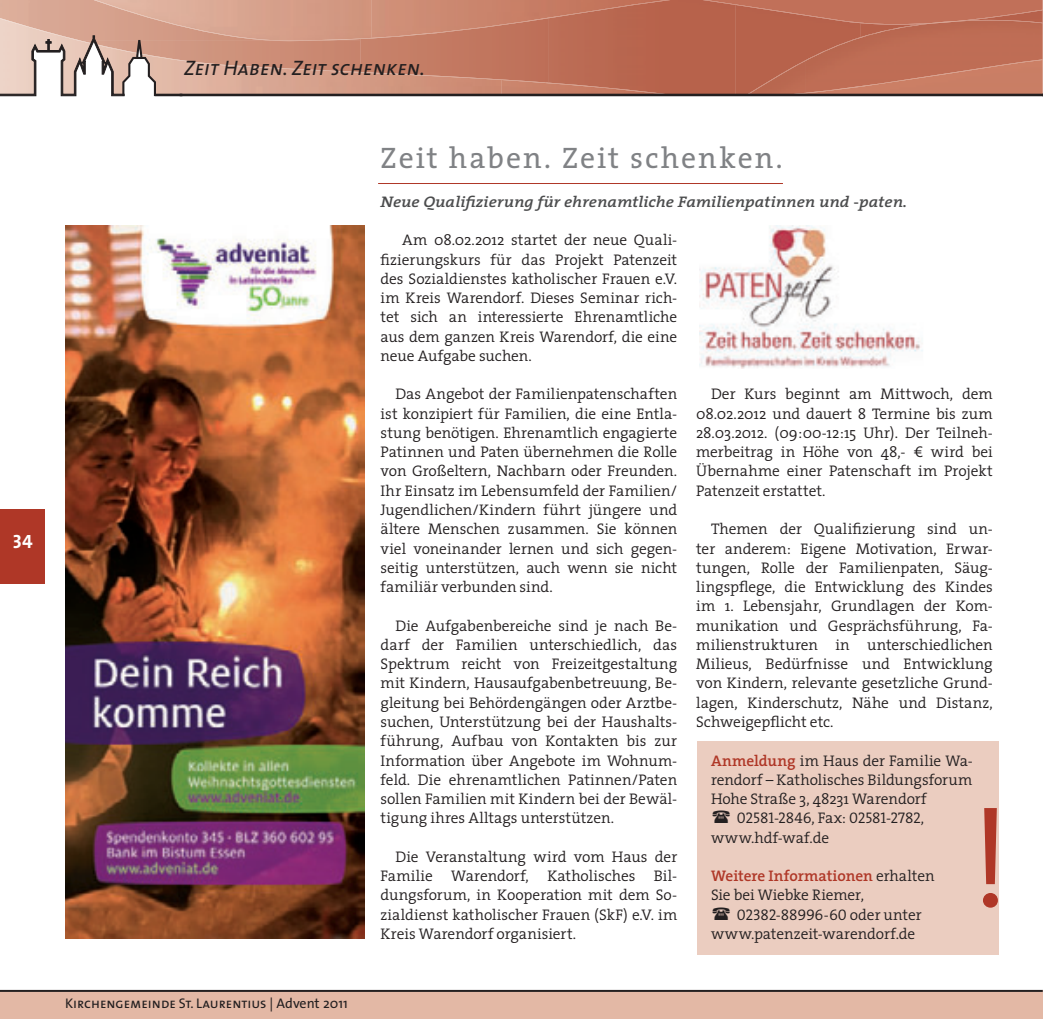
<style>
.page{position:relative;width:1043px;height:1019px;background:#fff}
.page>*{position:absolute;margin:0;border:0;box-sizing:border-box;transform-origin:0 0}
.t1{font:300 140px "The Serif";color:#af3727}
.t2{font:29.75px "The Serif";letter-spacing:.065em;color:#808285}
.t3{font:italic 21px "The Sans Caps";color:#231f20}
.t4{font:19.25px "The Sans Bold Caps";color:#fff}
.t5{font:300 15.4px/19.2px "The Serif";letter-spacing:-.005em;color:#231f20;text-align:justify}
.t6{font:italic 600 15.4px "The Serif";color:#4b4c4d;scale:1.1 1}
.t7{font:15.4px "The Serif Semi Light Caps";letter-spacing:-.015em;color:#231f20}
.t8{font:14px "The Sans Caps";color:#231f20}
.s1{font-family:"The Sans"}
.s2{font-family:"Meta Euro";font-weight:400}
.s3{font-weight:600;color:#af3727}
.s4{font-family:"The Serif";font-weight:300}
</style>
<div class="page">
<img style="left:1042px;top:25px;width:1px;height:69px">
<div style="left:861px;top:24px;width:181px;height:35px;background:#be6d55"></div>
<img style="left:861px;top:59px;width:181px;height:35px">
<img style="left:958px;top:0;width:83px;height:24px">
<img style="left:156px;top:83px;width:345px;height:11px">
<img style="left:501px;top:83px;width:44px;height:11px">
<img style="left:361px;top:34px;width:187px;height:48px">
<img style="left:548px;top:25px;width:187px;height:69px">
<img style="left:735px;top:25px;width:126px;height:69px">
<img style="left:688px;top:23px;width:161px;height:2px">
<img style="left:0;top:14px;width:55px;height:21px">
<img style="left:958px;top:10px;width:83px;height:13px">
<img style="left:156px;top:53px;width:389px;height:30px">
<img style="left:545px;top:82px;width:135px;height:12px">
<img style="left:55px;top:0;width:376px;height:41px">
<img style="left:431px;top:0;width:257px;height:34px">
<img style="left:849px;top:23px;width:83px;height:18px">
<img style="left:745px;top:41px;width:107px;height:53px">
<img style="left:688px;top:0;width:270px;height:23px">
<img style="left:923px;top:20px;width:45px;height:4px">
<div style="left:0;top:989px;width:1042px;height:29px;background:#e3b8a5"></div>
<div style="left:0;top:509px;width:45px;height:74px;background:#af3727"></div>
<hr style="left:0;top:989px;width:1042px;height:2px;background:#231f20">
<div style="left:180px;top:94px;width:863px;height:2px;border:1px solid #231f20"></div>
<div style="left:155px;top:94px;width:27px;height:2px;border:1px solid #231f20"></div>
<svg style="left:0;top:35px;width:156px;height:61px"></svg>
<div style="left:697px;top:740px;width:302px;height:214px;background:#ebcdc0"></div>
<hr style="left:378px;top:183px;width:405px;height:1px;background:#af3727">
<img style="left:65px;top:226px;width:299px;height:712px">
<img style="left:699px;top:226px;width:224px;height:142px">
<svg style="left:1041px;top:0;width:2px;height:25px"></svg>
<svg style="left:1041px;top:989px;width:2px;height:30px"></svg>
<p class="t4" style="left:13px;top:525px;width:21px">34</p>
<h3 class="t3" style="left:184px;top:50px;width:242px">Zeit Haben. Zeit schenken.</h3>
<p class="t8" style="left:65px;top:990px;width:284px">Kirchengemeinde St. Laurentius <span class="s1">| Advent 2011</span></p>
<h2 class="t2" style="left:381px;top:133px;width:404px">Zeit haben. Zeit schenken.</h2>
<p class="t6" style="left:381px;top:188px;width:480px">Neue Qualifizierung für ehrenamtliche Familienpatinnen und -paten.</p>
<p class="t5" style="left:381px;top:230px;width:298px;text-indent:22px">Am 08.02.2012 startet der neue Quali&shy;fizierungskurs für das Projekt Patenzeit des Sozialdienstes katholischer Frauen e.V. im Kreis Warendorf. Dieses Seminar rich&shy;tet sich an interessierte Ehrenamtliche aus dem ganzen Kreis Warendorf, die eine neue Aufgabe suchen.</p>
<p class="t5" style="left:381px;top:384px;width:298px;text-indent:15px">Das Angebot der Familienpatenschaften ist konzipiert für Familien, die eine Entla&shy;stung benötigen. Ehrenamtlich engagierte Patinnen und Paten übernehmen die Rolle von Großeltern, Nachbarn oder Freunden.<br>Ihr Einsatz im Lebensumfeld der Familien/ Jugendlichen/Kindern führt jüngere und ältere Menschen zusammen. Sie können viel voneinander lernen und sich gegen&shy;seitig unterstützen, auch wenn sie nicht familiär verbunden sind.</p>
<p class="t5" style="left:381px;top:615px;width:298px;text-indent:15px">Die Aufgabenbereiche sind je nach Be&shy;darf der Familien unterschiedlich, das Spektrum reicht von Freizeitgestaltung mit Kindern, Hausaufgabenbetreuung, Be&shy;gleitung bei Behördengängen oder Arztbe&shy;suchen, Unterstützung bei der Haushalts&shy;führung, Aufbau von Kontakten bis zur Information über Angebote im Wohnum&shy;feld. Die ehrenamtlichen Patinnen/Paten sollen Familien mit Kindern bei der Bewäl&shy;tigung ihres Alltags unterstützen.</p>
<p class="t5" style="left:381px;top:846px;width:298px;text-indent:15px">Die Veranstaltung wird vom Haus der Familie Warendorf, Katholisches Bil&shy;dungsforum, in Kooperation mit dem So&shy;zialdienst katholischer Frauen (SkF) e.V. im Kreis Warendorf organisiert.</p>
<p class="t5" style="left:696px;top:384px;width:298px;text-indent:15px">Der Kurs beginnt am Mittwoch, dem 08.02.2012 und dauert 8 Termine bis zum 28.03.2012. (09:00-12:15 Uhr). Der Teilneh&shy;merbeitrag in Höhe von 48,- <span class="s2">1</span> wird bei Übernahme einer Patenschaft im Projekt Patenzeit erstattet.</p>
<p class="t5" style="left:696px;top:518px;width:298px;text-indent:15px">Themen der Qualifizierung sind un&shy;ter anderem: Eigene Motivation, Erwar&shy;tungen, Rolle der Familienpaten, Säug&shy;lingspflege, die Entwicklung des Kindes im 1. Lebensjahr, Grundlagen der Kom&shy;munikation und Gesprächsführung, Fa&shy;milienstrukturen in unterschiedlichen Milieus, Bedürfnisse und Entwicklung von Kindern, relevante gesetzliche Grund&shy;lagen, Kinderschutz, Nähe und Distanz, Schweigepflicht etc.</p>
<p class="t5" style="left:711px;top:749px;width:263px"><span class="s3">Anmeldung</span> im Haus der Familie Wa&shy;rendorf – Katholisches Bildungsforum Hohe Straße 3, 48231 Warendorf</p>
<p class="t7" style="left:737px;top:805px;width:189px">02581-2846<span class="s4">, Fax:</span> 02581-2782,</p>
<p class="t5" style="left:711px;top:826px;width:120px">www.hdf-waf.de</p>
<p class="t5" style="left:711px;top:865px;width:225px"><span class="s3">Weitere Informationen</span> erhalten<br>Sie bei Wiebke Riemer,</p>
<p class="t7" style="left:737px;top:901px;width:186px">02382-88996-60 <span class="s4">oder unter</span></p>
<p class="t5" style="left:711px;top:923px;width:206px">www.patenzeit-warendorf.de</p>
<h1 class="t1" style="left:969px;top:742px;width:43px">!</h1>
</div>
